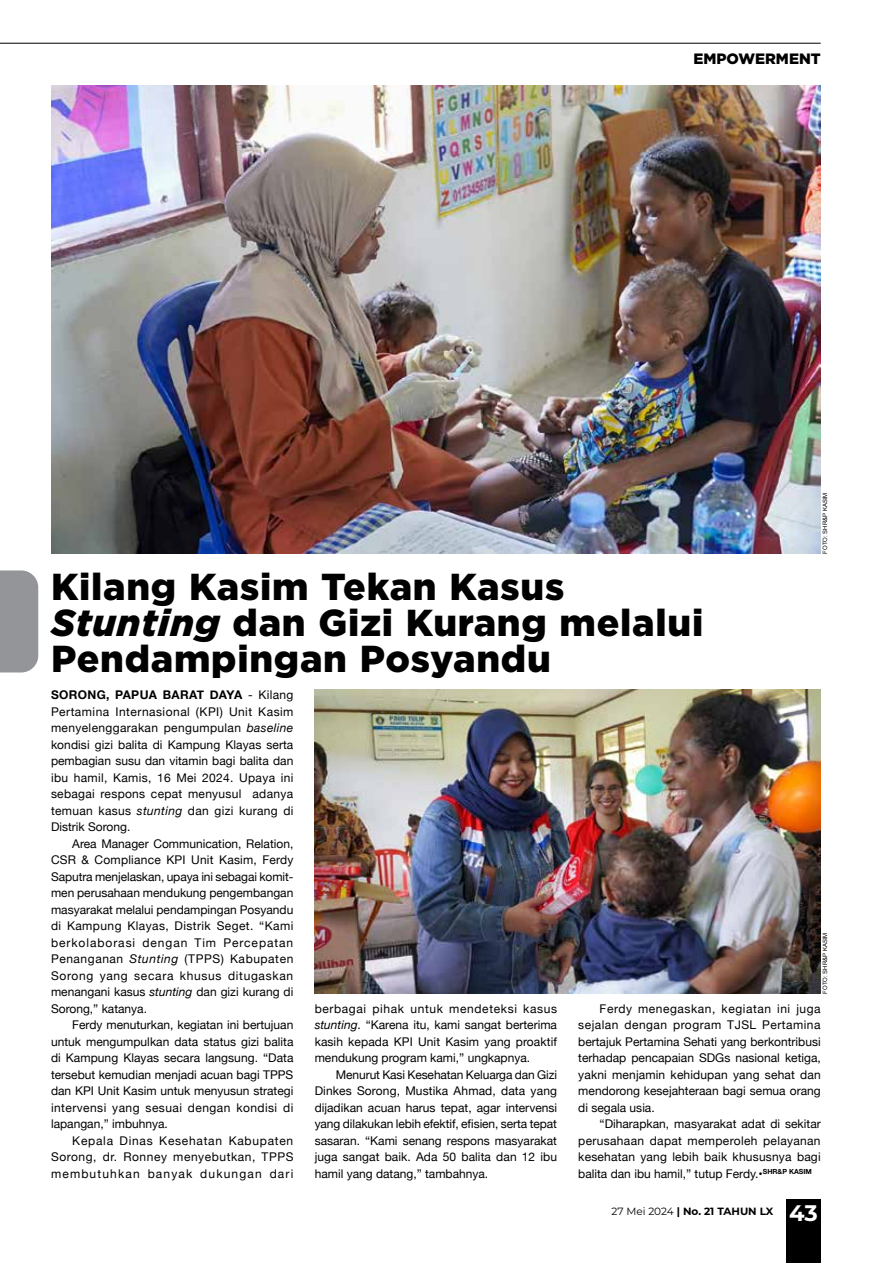
<style>
.page{position:relative;width:893px;height:1263px;background:#fff}
.page>*{position:absolute;margin:0;border:0;box-sizing:border-box;transform-origin:0 0}
.t1{font:900 37.5px/36px "Gotham";letter-spacing:.02em;color:#000}
.t2{font:900 15px "Gotham";color:#000}
.t3{font:12px/16.5px "Helvetica Neue";color:#000;text-align:justify}
.t4{font:700 10.5px "Montserrat";color:#000}
.t5{font:6px "Arial";color:#000101}
.s1{font-style:italic}
.s2{font-weight:700}
.s3{font-weight:400}
.s4{font-size:22.5px;color:#fff}
</style>
<div class="page">
<div style="left:786px;top:1199px;width:35px;height:64px;background:#000"></div>
<hr style="left:0;top:43px;width:821px;height:1px;background:#000101">
<div style="left:0;top:570px;width:38px;height:102px;background:#939598"></div>
<img style="left:51px;top:85px;width:770px;height:469px">
<img style="left:315px;top:689px;width:506px;height:304px">
<p class="t2" style="left:693px;top:48px;width:129px">EMPOWERMENT</p>
<h1 class="t1" style="left:51px;top:569px;width:654px">Kilang Kasim Tekan Kasus<br><span class="s1">Stunting</span> dan Gizi Kurang melalui<br>Pendampingan Posyandu</h1>
<p class="t5" style="left:821px;top:554px;width:62px;rotate:-90deg">FOTO: SHR&amp;P KASIM</p>
<p class="t3" style="left:51px;top:687px;width:244px"><span class="s2">SORONG, PAPUA BARAT DAYA</span> - Kilang Pertamina Internasional (KPI) Unit Kasim menyelenggarakan pengumpulan <span class="s1">baseline </span>kondisi gizi balita di Kampung Klayas serta pembagian susu dan vitamin bagi balita dan ibu hamil, Kamis, 16 Mei 2024. Upaya ini sebagai respons cepat menyusul adanya temuan kasus <span class="s1">stunting</span> dan gizi kurang di Distrik Sorong.</p>
<p class="t3" style="left:51px;top:836px;width:244px;text-indent:21px">Area Manager Communication, Relation, CSR &amp; Compliance KPI Unit Kasim, Ferdy Saputra menjelaskan, upaya ini sebagai komit&shy;men perusahaan mendukung pengembangan masyarakat melalui pendampingan Posyandu di Kampung Klayas, Distrik Seget. “Kami berkolaborasi dengan Tim Percepatan Penanganan <span class="s1">Stunting</span> (TPPS) Kabupaten Sorong yang secara khusus ditugaskan menangani kasus <span class="s1">stunting</span> dan gizi kurang di Sorong,” katanya.</p>
<p class="t3" style="left:51px;top:1017px;width:244px;text-indent:21px">Ferdy menuturkan, kegiatan ini bertujuan untuk mengumpulkan data status gizi balita di Kampung Klayas secara langsung. “Data tersebut kemudian menjadi acuan bagi TPPS dan KPI Unit Kasim untuk menyusun strategi intervensi yang sesuai dengan kondisi di lapangan,” imbuhnya.</p>
<p class="t3" style="left:51px;top:1133px;width:244px;text-indent:21px">Kepala Dinas Kesehatan Kabupaten Sorong, dr. Ronney menyebutkan, TPPS membutuhkan banyak dukungan dari</p>
<p class="t3" style="left:315px;top:1001px;width:244px">berbagai pihak untuk mendeteksi kasus <span class="s1">stunting</span>. “Karena itu, kami sangat berterima kasih kepada KPI Unit Kasim yang proaktif mendukung program kami,” ungkapnya.</p>
<p class="t3" style="left:315px;top:1067px;width:244px;text-indent:21px">Menurut Kasi Kesehatan Keluarga dan Gizi Dinkes Sorong, Mustika Ahmad, data yang dijadikan acuan harus tepat, agar intervensi yang dilakukan lebih efektif, efisien, serta tepat sasaran. “Kami senang respons masyarakat juga sangat baik. Ada 50 balita dan 12 ibu hamil yang datang,” tambahnya.</p>
<p class="t5" style="left:821px;top:993px;width:62px;rotate:-90deg">FOTO: SHR&amp;P KASIM</p>
<p class="t3" style="left:578px;top:1001px;width:244px;text-indent:21px">Ferdy menegaskan, kegiatan ini juga sejalan dengan program TJSL Pertamina bertajuk Pertamina Sehati yang berkontribusi terhadap pencapaian SDGs nasional ketiga, yakni menjamin kehidupan yang sehat dan mendorong kesejahteraan bagi semua orang di segala usia.</p>
<p class="t3" style="left:578px;top:1116px;width:244px;text-indent:21px">“Diharapkan, masyarakat adat di sekitar perusahaan dapat memperoleh pelayanan kesehatan yang lebih baik khususnya bagi balita dan ibu hamil,” tutup Ferdy.•<sup>SHR&amp;P</sup> <sup>KASIM</sup></p>
<p class="t4" style="left:611px;top:1204px;width:208px"><span class="s3">27 Mei 2024</span> | No. 21 TAHUN LX <span class="s4">43</span></p>
</div>
